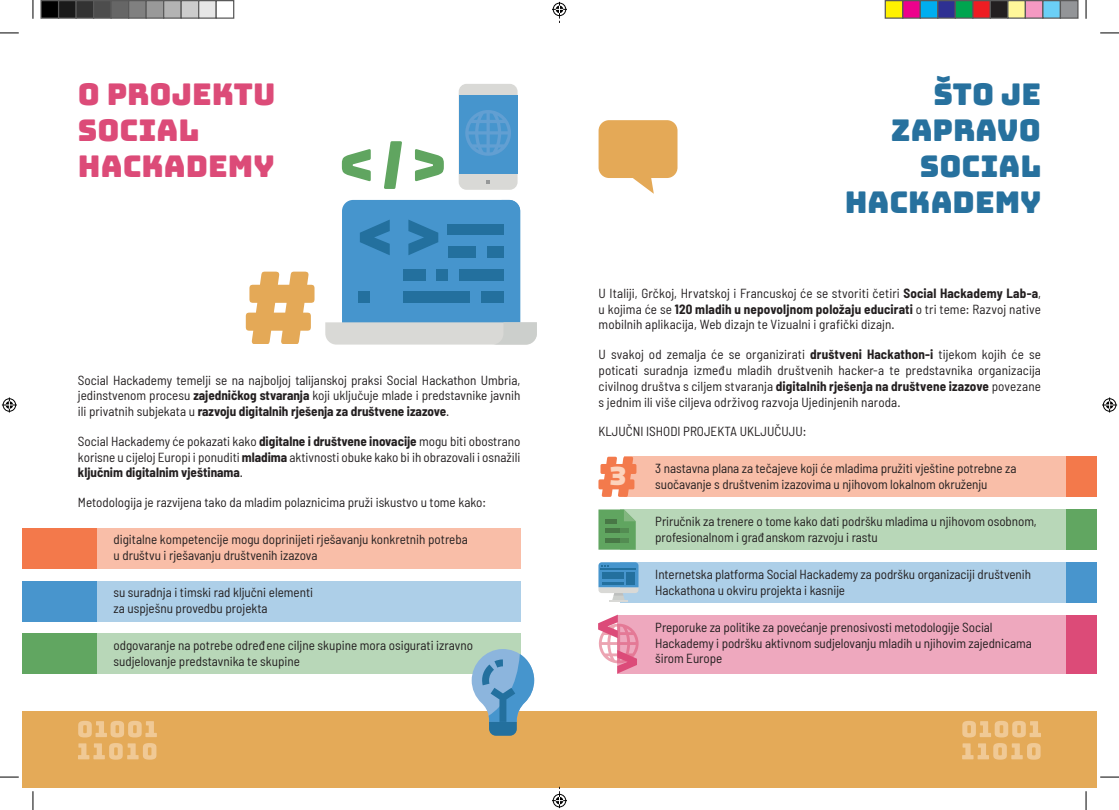
<style>
.page{position:relative;width:1119px;height:810px;background:#fff}
.page>*{position:absolute;margin:0;border:0;box-sizing:border-box;transform-origin:0 0}
.t1{font:30px/36px "Bungee";color:#27719e;text-align:right}
.t2{font:30px/36px "Bungee";color:#dc4b78}
.t3{font:900 26.5px "Bruum FY";color:#fcd3bc}
.t4{font:semi-condensed 13.12px/15.8px "Barlow";letter-spacing:-.005em;color:#231f20}
.s1{font-weight:700}
</style>
<div class="page">
<svg style="left:598px;top:509px;width:21px;height:41px"></svg>
<div style="left:605px;top:519px;width:11px;height:5px;background:#487746"></div>
<div style="left:605px;top:528px;width:23px;height:5px;background:#487746"></div>
<div style="left:605px;top:538px;width:23px;height:5px;background:#487746"></div>
<div style="left:78px;top:528px;width:442px;height:41px;background:#f9bea8"></div>
<div style="left:624px;top:457px;width:472px;height:40px;background:#f9bea8"></div>
<div style="left:78px;top:581px;width:442px;height:40px;background:#adcfe8"></div>
<div style="left:619px;top:509px;width:477px;height:41px;background:#b8d7b8"></div>
<div style="left:78px;top:634px;width:442px;height:40px;background:#b8d7b8"></div>
<div style="left:619px;top:562px;width:477px;height:40px;background:#adcfe8"></div>
<div style="left:617px;top:615px;width:479px;height:59px;background:#eea8be"></div>
<div style="left:22px;top:711px;width:1074px;height:77px;background:#e4aa58"></div>
<svg style="left:325px;top:200px;width:212px;height:145px;background:#70a8ce"></svg>
<svg style="left:342px;top:149px;width:29px;height:32px"></svg>
<svg style="left:384px;top:141px;width:18px;height:48px"></svg>
<svg style="left:415px;top:149px;width:29px;height:32px"></svg>
<div style="left:458px;top:84px;width:59px;height:106px;background:#d9d9d6;border-radius:8px"></div>
<div style="left:458px;top:96px;width:59px;height:78px;background:#4695cd"></div>
<svg style="left:486px;top:180px;width:4px;height:4px"></svg>
<svg style="left:465px;top:110px;width:46px;height:46px"></svg>
<div style="left:22px;top:528px;width:75px;height:41px;background:#f3794b"></div>
<div style="left:22px;top:581px;width:75px;height:40px;background:#4895cd"></div>
<div style="left:22px;top:634px;width:75px;height:40px;background:#61a661"></div>
<div style="left:1066px;top:457px;width:30px;height:40px;background:#f3794b"></div>
<div style="left:1066px;top:509px;width:30px;height:41px;background:#61a661"></div>
<div style="left:1066px;top:562px;width:30px;height:40px;background:#4895cd"></div>
<div style="left:1066px;top:615px;width:30px;height:59px;background:#dc4b78"></div>
<svg style="left:598px;top:562px;width:40px;height:40px"></svg>
<svg style="left:598px;top:457px;width:38px;height:40px"></svg>
<svg style="left:598px;top:615px;width:40px;height:59px"></svg>
<svg style="left:962px;top:721px;width:78px;height:16px"></svg>
<svg style="left:962px;top:743px;width:78px;height:17px"></svg>
<svg style="left:78px;top:721px;width:79px;height:16px"></svg>
<svg style="left:78px;top:743px;width:78px;height:17px"></svg>
<svg style="left:246px;top:272px;width:68px;height:71px"></svg>
<svg style="left:471px;top:649px;width:63px;height:87px"></svg>
<svg style="left:598px;top:120px;width:79px;height:74px"></svg>
<svg style="left:0;top:32px;width:19px;height:2px"></svg>
<svg style="left:1100px;top:32px;width:18px;height:2px"></svg>
<svg style="left:0;top:776px;width:19px;height:2px"></svg>
<svg style="left:1100px;top:776px;width:18px;height:2px"></svg>
<svg style="left:32px;top:0;width:2px;height:19px"></svg>
<svg style="left:32px;top:791px;width:2px;height:19px"></svg>
<svg style="left:1085px;top:0;width:1px;height:19px"></svg>
<svg style="left:1085px;top:791px;width:1px;height:19px"></svg>
<svg style="left:552px;top:2px;width:15px;height:21px"></svg>
<svg style="left:552px;top:787px;width:15px;height:21px"></svg>
<svg style="left:2px;top:397px;width:15px;height:15px"></svg>
<svg style="left:1102px;top:397px;width:14px;height:15px"></svg>
<div style="left:41px;top:1px;width:18px;height:17px;background:#000"></div>
<div style="left:40px;top:0;width:19px;height:19px;border:1px solid #595959"></div>
<div style="left:59px;top:1px;width:17px;height:17px;background:#1a1a1a"></div>
<div style="left:58px;top:0;width:19px;height:19px;border:1px solid #595959"></div>
<div style="left:76px;top:1px;width:18px;height:17px;background:#333"></div>
<div style="left:75px;top:0;width:19px;height:19px;border:1px solid #595959"></div>
<div style="left:94px;top:1px;width:17px;height:17px;background:#4d4d4d"></div>
<div style="left:93px;top:0;width:19px;height:19px;border:1px solid #595959"></div>
<div style="left:111px;top:1px;width:18px;height:17px;background:#666"></div>
<div style="left:110px;top:0;width:19px;height:19px;border:1px solid #595959"></div>
<div style="left:129px;top:1px;width:17px;height:17px;background:#808080"></div>
<div style="left:128px;top:0;width:19px;height:19px;border:1px solid #595959"></div>
<div style="left:146px;top:1px;width:18px;height:17px;background:#999"></div>
<div style="left:145px;top:0;width:19px;height:19px;border:1px solid #595959"></div>
<div style="left:164px;top:1px;width:17px;height:17px;background:#b3b3b3"></div>
<div style="left:163px;top:0;width:19px;height:19px;border:1px solid #595959"></div>
<div style="left:181px;top:1px;width:18px;height:17px;background:#ccc"></div>
<div style="left:180px;top:0;width:19px;height:19px;border:1px solid #595959"></div>
<div style="left:199px;top:1px;width:17px;height:17px;background:#e6e6e6"></div>
<div style="left:198px;top:0;width:19px;height:19px;border:1px solid #595959"></div>
<div style="left:215px;top:0;width:19px;height:19px;border:1px solid #595959"></div>
<div style="left:885px;top:1px;width:17px;height:17px;background:#fff101"></div>
<div style="left:884px;top:0;width:19px;height:19px;border:1px solid #595959"></div>
<div style="left:902px;top:1px;width:18px;height:17px;background:#ed028c"></div>
<div style="left:902px;top:0;width:18px;height:19px;border:1px solid #595959"></div>
<div style="left:920px;top:1px;width:17px;height:17px;background:#00aeef"></div>
<div style="left:919px;top:0;width:19px;height:19px;border:1px solid #595959"></div>
<div style="left:937px;top:1px;width:18px;height:17px;background:#2e3092"></div>
<div style="left:937px;top:0;width:18px;height:19px;border:1px solid #595959"></div>
<div style="left:955px;top:1px;width:17px;height:17px;background:#00a54f"></div>
<div style="left:954px;top:0;width:19px;height:19px;border:1px solid #595959"></div>
<div style="left:972px;top:1px;width:18px;height:17px;background:#ee1d23"></div>
<div style="left:972px;top:0;width:18px;height:19px;border:1px solid #595959"></div>
<div style="left:990px;top:1px;width:17px;height:17px;background:#231f20"></div>
<div style="left:989px;top:0;width:19px;height:19px;border:1px solid #595959"></div>
<div style="left:1007px;top:1px;width:18px;height:17px;background:#fff79a"></div>
<div style="left:1007px;top:0;width:18px;height:19px;border:1px solid #595959"></div>
<div style="left:1025px;top:1px;width:17px;height:17px;background:#f499c2"></div>
<div style="left:1024px;top:0;width:19px;height:19px;border:1px solid #595959"></div>
<div style="left:1042px;top:1px;width:18px;height:17px;background:#6bcff6"></div>
<div style="left:1042px;top:0;width:18px;height:19px;border:1px solid #595959"></div>
<div style="left:1060px;top:1px;width:17px;height:17px;background:#939598"></div>
<div style="left:1059px;top:0;width:19px;height:19px;border:1px solid #595959"></div>
<h1 class="t2" style="left:78px;top:77px;width:199px">O PROJEKTU<br>SOCIAL<br>HACKADEMY</h1>
<p class="t4" style="left:78px;top:372px;width:444px;text-align:justify">Social Hackademy temelji se na najboljoj talijanskoj praksi Social Hackathon Umbria, jedinstvenom procesu <span class="s1">zajedničkog stvaranja</span> koji uključuje mlade i predstavnike javnih ili privatnih subjekata u <span class="s1">razvoju digitalnih rješenja za društvene izazove</span>.</p>
<p class="t4" style="left:78px;top:433px;width:444px;text-align:justify">Social Hackademy će pokazati kako <span class="s1">digitalne i društvene inovacije</span> mogu biti obostrano korisne u cijeloj Europi i ponuditi <span class="s1">mladima</span> aktivnosti obuke kako bi ih obrazovali i osnažili <span class="s1">ključnim digitalnim vještinama</span>.</p>
<p class="t4" style="left:78px;top:494px;width:409px">Metodologija je razvijena tako da mladim polaznicima pruži iskustvo u tome kako:</p>
<p class="t4" style="left:113px;top:531px;width:356px">digitalne kompetencije mogu doprinijeti rješavanju konkretnih potreba u društvu i rješavanju društvenih izazova</p>
<p class="t4" style="left:113px;top:584px;width:201px">su suradnja i timski rad ključni elementi za uspješnu provedbu projekta</p>
<p class="t4" style="left:113px;top:637px;width:361px">odgovaranje na potrebe određene ciljne skupine mora osigurati izravno sudjelovanje predstavnika te skupine</p>
<h1 class="t1" style="left:844px;top:77px;width:198px">ŠTO JE<br>ZAPRAVO<br>SOCIAL<br>HACKADEMY</h1>
<p class="t4" style="left:598px;top:285px;width:444px;text-align:justify">U Italiji, Grčkoj, Hrvatskoj i Francuskoj će se stvoriti četiri <span class="s1">Social Hackademy Lab-a</span>, u kojima će se <span class="s1">120 mladih u nepovoljnom položaju educirati</span> o tri teme: Razvoj native mobilnih aplikacija, Web dizajn te Vizualni i grafički dizajn.</p>
<p class="t4" style="left:598px;top:346px;width:444px;text-align:justify">U svakoj od zemalja će se organizirati <span class="s1">društveni Hackathon-i</span> tijekom kojih će se poticati suradnja između mladih društvenih hacker-a te predstavnika organizacija civilnog društva s ciljem stvaranja <span class="s1">digitalnih rješenja na društvene izazove</span> povezane s jednim ili više ciljeva održivog razvoja Ujedinjenih naroda.</p>
<p class="t4" style="left:598px;top:423px;width:209px">KLJUČNI ISHODI PROJEKTA UKLJUČUJU:</p>
<p class="t4" style="left:655px;top:461px;width:362px">3 nastavna plana za tečajeve koji će mladima pružiti vještine potrebne za suočavanje s društvenim izazovima u njihovom lokalnom okruženju</p>
<p class="t4" style="left:655px;top:513px;width:383px">Priručnik za trenere o tome kako dati podršku mladima u njihovom osobnom, profesionalnom i građanskom razvoju i rastu</p>
<p class="t4" style="left:655px;top:566px;width:377px">Internetska platforma Social Hackademy za podršku organizaciji društvenih<br>Hackathona u okviru projekta i kasnije</p>
<p class="t4" style="left:655px;top:619px;width:378px">Preporuke za politike za povećanje prenosivosti metodologije Social<br>Hackademy i podršku aktivnom sudjelovanju mladih u njihovim zajednicama širom Europe</p>
<h2 class="t3" style="left:608px;top:458px;width:20px">3</h2>
</div>
